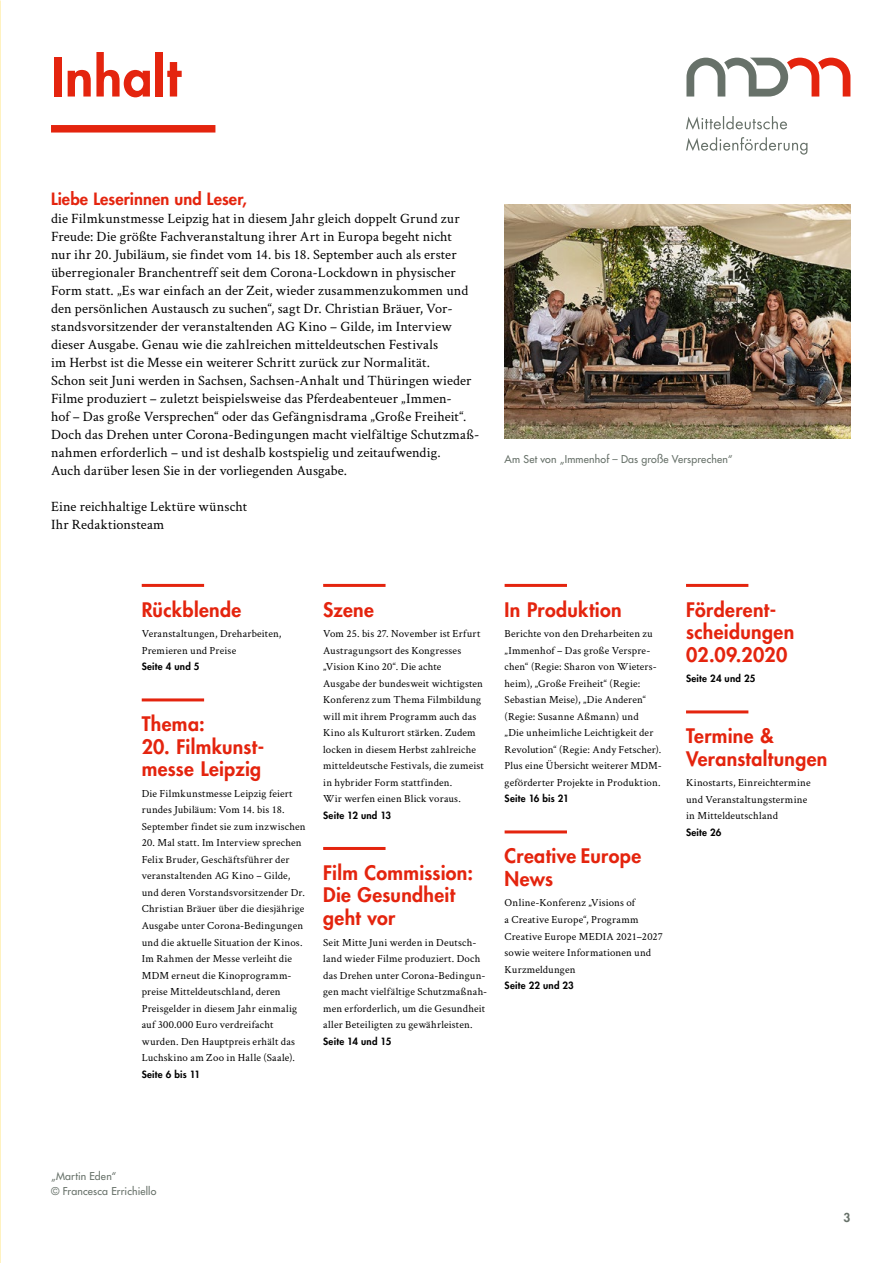
<style>
.page{position:relative;width:893px;height:1263px;background:#fff}
.page>*{position:absolute;margin:0;border:0;box-sizing:border-box;transform-origin:0 0}
._1_Rubrikenhead{font:800 52.5px "Futura Std";letter-spacing:.01em;color:#e4240e}
.Inhalt_Head{font:800 19.5px/22.5px "Futura Std";letter-spacing:.015em;color:#e4240e}
._2_kleine_Head_Aktue{font:800 16.5px "Futura Std";letter-spacing:.005em;color:#e4240e}
.Text{font:14.25px/18px "Crimson Text";letter-spacing:.01em;color:#000}
.t1{font:800 12px "Futura Std";color:#677169}
.Inhalt_Text{font:10.8px/16.5px "Crimson Text";letter-spacing:.015em;color:#000}
.BU{font:500 10.5px "Futura Std";letter-spacing:.015em;color:#677169}
.Inhalt_Seite{font:800 9.75px "Futura Std";letter-spacing:.02em;color:#000}
</style>
<div class="page">
<div style="left:51px;top:125px;width:164px;height:8px;background:#e4240e"></div>
<svg style="left:686px;top:58px;width:164px;height:39px"></svg>
<svg style="left:686px;top:137px;width:121px;height:18px"></svg>
<svg style="left:686px;top:116px;width:101px;height:14px"></svg>
<hr style="left:142px;top:584px;width:62px;height:3px;background:#e4240e">
<hr style="left:142px;top:698px;width:62px;height:3px;background:#e4240e">
<hr style="left:323px;top:584px;width:63px;height:3px;background:#e4240e">
<hr style="left:323px;top:847px;width:63px;height:3px;background:#e4240e">
<hr style="left:505px;top:584px;width:62px;height:3px;background:#e4240e">
<hr style="left:505px;top:830px;width:62px;height:3px;background:#e4240e">
<hr style="left:686px;top:584px;width:62px;height:3px;background:#e4240e">
<hr style="left:686px;top:710px;width:62px;height:3px;background:#e4240e">
<img style="left:505px;top:205px;width:345px;height:234px">
<p class="_1_Rubrikenhead" style="left:51px;top:44px;width:131px">Inhalt</p>
<p class="_2_kleine_Head_Aktue" style="left:51px;top:188px;width:197px">Liebe Leserinnen und Leser,</p>
<p class="Text" style="left:51px;top:208px;width:428px">die Filmkunstmesse Leipzig hat in diesem Jahr gleich doppelt Grund zur Freude: Die größte Fachveranstaltung ihrer Art in Europa begeht nicht<br>nur ihr 20. Jubiläum, sie findet vom 14. bis 18. September auch als erster überregionaler Branchentreff seit dem Corona-Lockdown in physischer Form statt. „Es war einfach an der Zeit, wieder zusammenzukommen und den persönlichen Austausch zu suchen“, sagt Dr. Christian Bräuer, Vor&shy;standsvorsitzender der veranstaltenden AG Kino – Gilde, im Interview dieser Ausgabe. Genau wie die zahlreichen mitteldeutschen Festivals<br>im Herbst ist die Messe ein weiterer Schritt zurück zur Normalität.<br>Schon seit Juni werden in Sachsen, Sachsen-Anhalt und Thüringen wieder Filme produziert – zuletzt beispielsweise das Pferdeabenteuer „Immen-<br>hof – Das große Versprechen“ oder das Gefängnisdrama „Große Freiheit“.<br>Doch das Drehen unter Corona-Bedingungen macht vielfältige Schutzmaß&shy;nahmen erforderlich – und ist deshalb kostspielig und zeitaufwendig.<br>Auch darüber lesen Sie in der vorliegenden Ausgabe.</p>
<p class="Text" style="left:51px;top:496px;width:198px">Eine reichhaltige Lektüre wünscht</p>
<p class="Text" style="left:51px;top:514px;width:115px">Ihr Redaktionsteam</p>
<p class="BU" style="left:505px;top:453px;width:229px">Am Set von „Immenhof – Das große Versprechen“</p>
<p class="Inhalt_Head" style="left:142px;top:598px;width:101px">Rückblende</p>
<p class="Inhalt_Text" style="left:142px;top:625px;width:141px">Veranstaltungen, Dreharbeiten,<br>Premieren und Preise</p>
<p class="Inhalt_Seite" style="left:142px;top:661px;width:59px">Seite 4 und 5</p>
<p class="Inhalt_Head" style="left:142px;top:713px;width:64px">Thema:</p>
<p class="Inhalt_Head" style="left:142px;top:735px;width:124px">20. Filmkunst&shy;messe Leipzig</p>
<p class="Inhalt_Text" style="left:142px;top:785px;width:165px">Die Filmkunstmesse Leipzig feiert rundes Jubiläum: Vom 14. bis 18.<br>September findet sie zum inzwischen</p>
<p class="Inhalt_Text" style="left:142px;top:834px;width:165px">20. Mal statt. Im Interview sprechen Felix Bruder, Geschäftsführer der veranstaltenden AG Kino – Gilde, und deren Vorstandsvorsitzender Dr.<br>Christian Bräuer über die diesjährige Ausgabe unter Corona-Bedingungen und die aktuelle Situation der Kinos.<br>Im Rahmen der Messe verleiht die MDM erneut die Kinoprogramm&shy;preise Mitteldeutschland, deren Preisgelder in diesem Jahr einmalig auf 300.000 Euro verdreifacht wurden. Den Hauptpreis erhält das Luchskino am Zoo in Halle (Saale).</p>
<p class="Inhalt_Seite" style="left:142px;top:1068px;width:60px">Seite 6 bis 11</p>
<p class="Inhalt_Head" style="left:323px;top:598px;width:52px">Szene</p>
<p class="Inhalt_Text" style="left:323px;top:625px;width:162px">Vom 25. bis 27. November ist Erfurt Austragungsort des Kongresses „Vision Kino 20“. Die achte<br>Ausgabe der bundesweit wichtigsten Konferenz zum Thema Filmbildung will mit ihrem Programm auch das Kino als Kulturort stärken. Zudem locken in diesem Herbst zahlreiche mitteldeutsche Festivals, die zumeist in hybrider Form stattfinden.<br>Wir werfen einen Blick voraus.</p>
<p class="Inhalt_Seite" style="left:323px;top:809px;width:70px">Seite 12 und 13</p>
<p class="Inhalt_Head" style="left:323px;top:861px;width:151px">Film Commission:<br>Die Gesundheit geht vor</p>
<p class="Inhalt_Text" style="left:323px;top:933px;width:166px">Seit Mitte Juni werden in Deutsch&shy;land wieder Filme produziert. Doch das Drehen unter Corona-Bedingun&shy;gen macht vielfältige Schutzmaßnah&shy;men erforderlich, um die Gesundheit aller Beteiligten zu gewährleisten.</p>
<p class="Inhalt_Seite" style="left:323px;top:1035px;width:70px">Seite 14 und 15</p>
<p class="Inhalt_Head" style="left:505px;top:598px;width:118px">In Produktion</p>
<p class="Inhalt_Text" style="left:505px;top:625px;width:159px">Berichte von den Dreharbeiten zu „Immenhof – Das große Verspre&shy;chen“ (Regie: Sharon von Wieters&shy;heim), „Große Freiheit“ (Regie:<br>Sebastian Meise), „Die Anderen“ (Regie: Susanne Aßmann) und<br>„Die unheimliche Leichtigkeit der Revolution“ (Regie: Andy Fetscher).<br>Plus eine Übersicht weiterer MDM&shy;geförderter Projekte in Produktion.</p>
<p class="Inhalt_Seite" style="left:505px;top:793px;width:66px">Seite 16 bis 21</p>
<p class="Inhalt_Head" style="left:505px;top:845px;width:138px">Creative Europe<br>News</p>
<p class="Inhalt_Text" style="left:505px;top:894px;width:160px">Online-Konferenz „Visions of<br>a Creative Europe“, Programm<br>Creative Europe MEDIA 2021–2027 sowie weitere Informationen und<br>Kurzmeldungen</p>
<p class="Inhalt_Seite" style="left:505px;top:979px;width:71px">Seite 22 und 23</p>
<p class="Inhalt_Head" style="left:686px;top:598px;width:110px">Förderent&shy;scheidungen<br>02.09.2020</p>
<p class="Inhalt_Seite" style="left:686px;top:673px;width:71px">Seite 24 und 25</p>
<p class="Inhalt_Head" style="left:686px;top:725px;width:143px">Termine &amp;<br>Veranstaltungen</p>
<p class="Inhalt_Text" style="left:686px;top:774px;width:126px">Kinostarts, Einreichtermine und Veranstaltungstermine in Mitteldeutschland</p>
<p class="Inhalt_Seite" style="left:686px;top:826px;width:37px">Seite 26</p>
<p class="BU" style="left:51px;top:1169px;width:66px">„Martin Eden“</p>
<p class="BU" style="left:51px;top:1184px;width:107px">© Francesca Errichiello</p>
<p class="t1" style="left:843px;top:1210px;width:8px">3</p>
</div>
